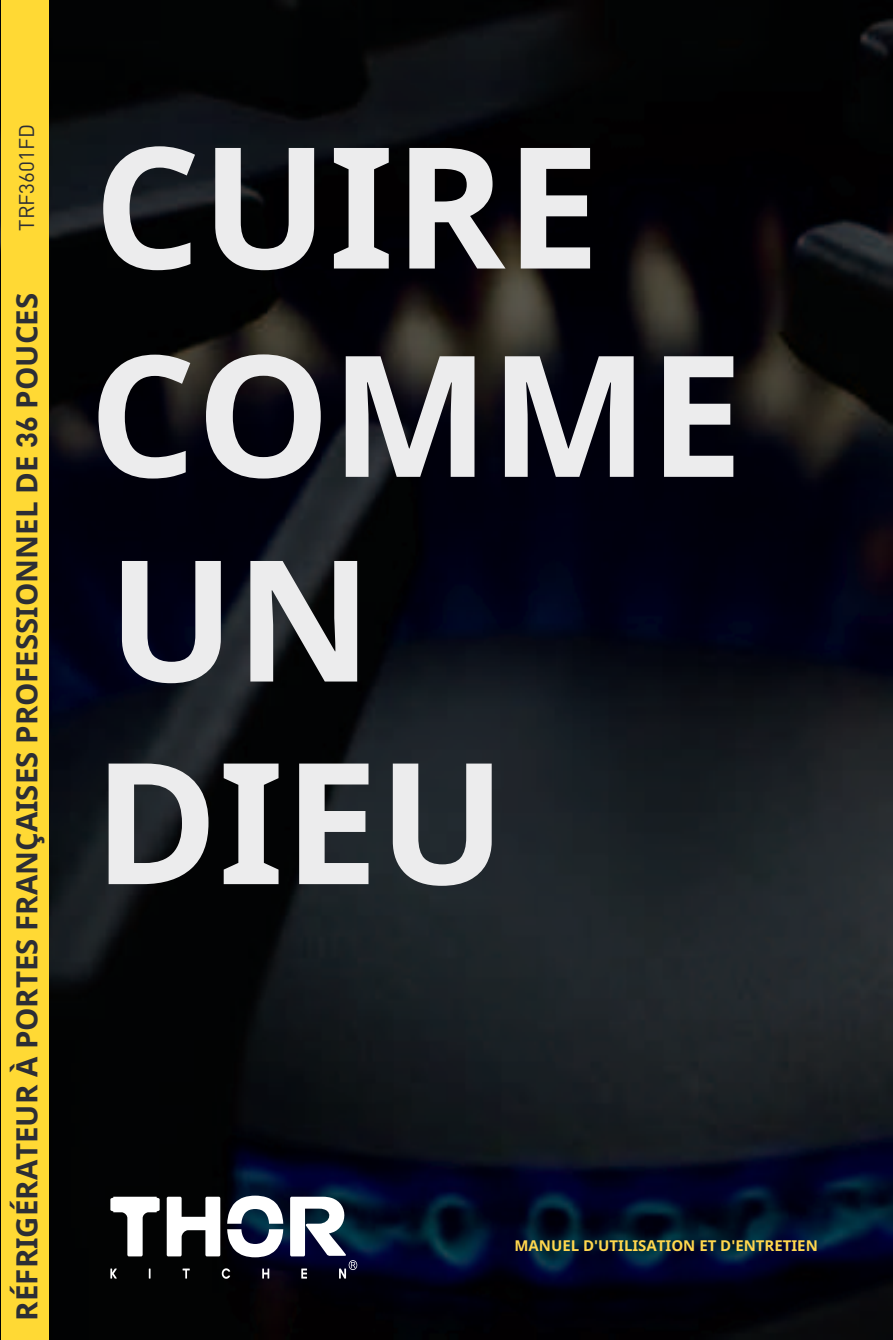
<style>
.page{position:relative;width:893px;height:1340px;background:#fff}
.page>*{position:absolute;margin:0;border:0;box-sizing:border-box;transform-origin:0 0}
.t1{font:700 168.75px/205.2px "Noto Sans";color:#ececed}
.t2{font:700 29.47px "Noto Sans";color:#2c2e35}
.t3{font:20.7px "DIN Pro";color:#2c2e35}
.t4{font:700 15.08px "Noto Sans";color:#ffd74e}
.s1{font-family:"DIN Pro"}
</style>
<div class="page">
<img style="left:0;top:0;width:893px;height:1339px">
<div style="left:1px;top:0;width:48px;height:1339px;background:#ffd934"></div>
<svg style="left:227px;top:1195px;width:56px;height:62px"></svg>
<svg style="left:167px;top:1196px;width:53px;height:60px"></svg>
<svg style="left:110px;top:1268px;width:7px;height:10px"></svg>
<svg style="left:149px;top:1268px;width:2px;height:10px"></svg>
<svg style="left:183px;top:1268px;width:7px;height:10px"></svg>
<svg style="left:222px;top:1268px;width:8px;height:10px"></svg>
<svg style="left:262px;top:1268px;width:7px;height:10px"></svg>
<svg style="left:290px;top:1196px;width:67px;height:82px"></svg>
<svg style="left:110px;top:1196px;width:50px;height:60px"></svg>
<p class="t3" style="left:13px;top:231px;width:108px;rotate:-90deg">TRF3601FD</p>
<p class="t2" style="left:6px;top:1320px;width:1029px;rotate:-90deg">RÉFRIGÉRATEUR À PORTES FRANÇAISES PROFESSIONNEL DE <span class="s1">36</span> POUCES</p>
<h1 class="t1" style="left:89px;top:100px;width:656px">CUIRE<br>COMME<br>UN<br>DIEU</h1>
<p class="t4" style="left:514px;top:1234px;width:305px">MANUEL D'UTILISATION ET D'ENTRETIEN</p>
</div>
